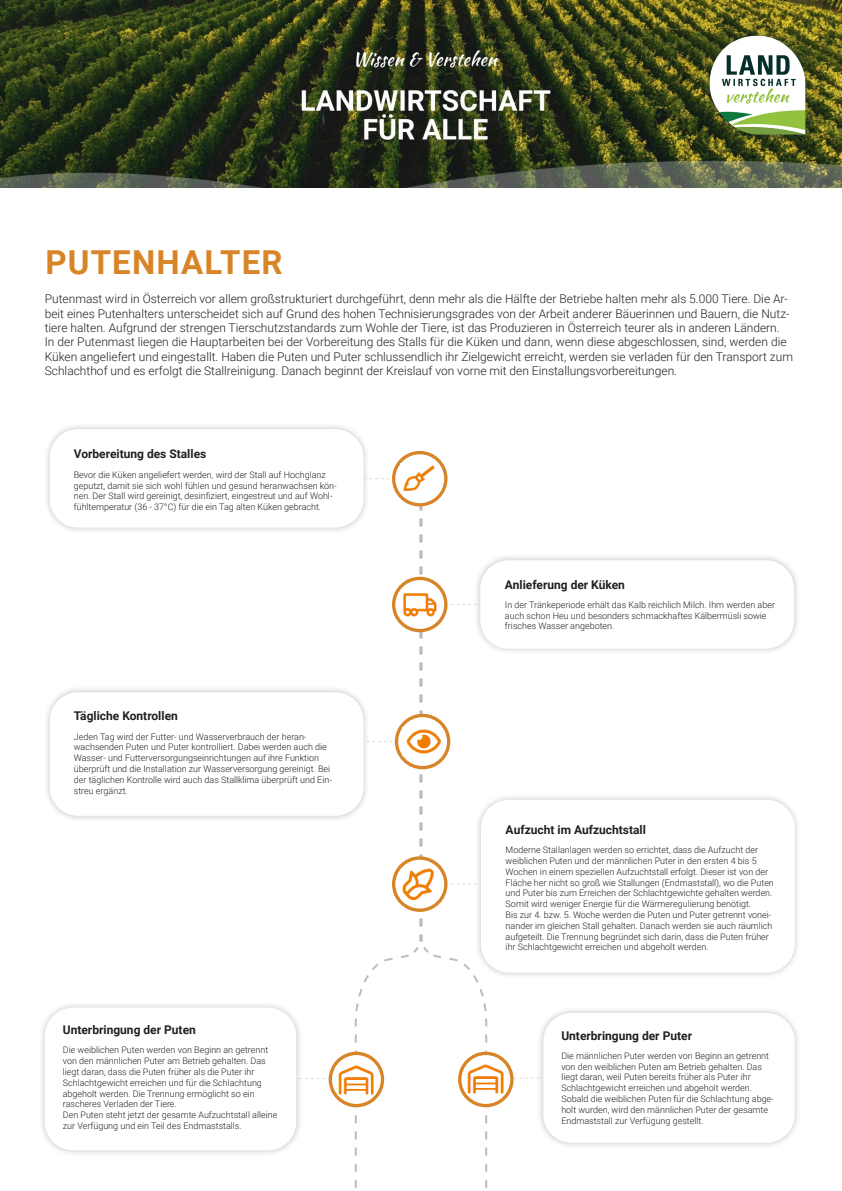
<style>
.page{position:relative;width:842px;height:1191px;background:#fff}
.page>*{position:absolute;margin:0;border:0;box-sizing:border-box;transform-origin:0 0}
.Fließtext{font:700 33px "Roboto";letter-spacing:.035em;color:#d88529}
.Fließtext-2{font:300 12px/14.4px "Roboto";color:#231f20}
.Überschrift_Abschnit{font:700 12px "Roboto";color:#231f20}
.Fließtext-3{font:300 9px/10.8px "Roboto";color:#231f20}
</style>
<div class="page">
<svg style="left:354px;top:504px;width:66px;height:684px"></svg>
<svg style="left:409px;top:944px;width:11px;height:12px"></svg>
<svg style="left:420px;top:504px;width:68px;height:684px"></svg>
<svg style="left:330px;top:1053px;width:52px;height:52px"></svg>
<div style="left:329px;top:1051px;width:55px;height:56px;border:3px solid #d88529;border-radius:50%"></div>
<div style="left:43px;top:422px;width:327px;height:112px;background:#231f20;opacity:.25"></div>
<div style="left:50px;top:429px;width:314px;height:98px;background:#fff;border-radius:28px"></div>
<div style="left:474px;top:553px;width:327px;height:102px;background:#231f20;opacity:.25"></div>
<div style="left:480px;top:560px;width:314px;height:89px;background:#fff;border-radius:28px"></div>
<div style="left:474px;top:793px;width:327px;height:186px;background:#231f20;opacity:.25"></div>
<div style="left:481px;top:799px;width:314px;height:173px;background:#fff;border-radius:28px"></div>
<svg style="left:305px;top:1078px;width:20px;height:1px"></svg>
<img style="left:0;top:0;width:842px;height:187px">
<img style="left:698px;top:24px;width:119px;height:121px">
<svg style="left:394px;top:452px;width:52px;height:53px"></svg>
<div style="left:392px;top:451px;width:55px;height:55px;border:3px solid #d88529;border-radius:50%"></div>
<svg style="left:364px;top:478px;width:26px;height:1px"></svg>
<img style="left:401px;top:464px;width:37px;height:29px">
<svg style="left:394px;top:578px;width:52px;height:52px"></svg>
<div style="left:392px;top:577px;width:55px;height:55px;border:3px solid #d88529;border-radius:50%"></div>
<svg style="left:451px;top:604px;width:26px;height:1px"></svg>
<img style="left:402px;top:590px;width:37px;height:27px">
<svg style="left:396px;top:715px;width:53px;height:52px"></svg>
<div style="left:395px;top:714px;width:55px;height:55px;border:3px solid #d88529;border-radius:50%"></div>
<div style="left:43px;top:685px;width:327px;height:137px;background:#231f20;opacity:.25"></div>
<div style="left:50px;top:692px;width:314px;height:124px;background:#fff;border-radius:28px"></div>
<svg style="left:366px;top:741px;width:26px;height:1px"></svg>
<img style="left:403px;top:728px;width:39px;height:27px">
<svg style="left:451px;top:883px;width:26px;height:1px"></svg>
<svg style="left:394px;top:858px;width:52px;height:52px"></svg>
<div style="left:392px;top:856px;width:55px;height:56px;border:3px solid #d88529;border-radius:50%"></div>
<svg style="left:405px;top:518px;width:29px;height:412px"></svg>
<img style="left:401px;top:868px;width:37px;height:32px">
<img style="left:338px;top:1065px;width:37px;height:29px">
<div style="left:38px;top:1001px;width:265px;height:155px;background:#231f20;opacity:.25"></div>
<div style="left:45px;top:1007px;width:251px;height:143px;background:#fff;border-radius:28px"></div>
<div style="left:537px;top:1006px;width:264px;height:143px;background:#231f20;opacity:.25"></div>
<div style="left:543px;top:1013px;width:252px;height:129px;background:#fff;border-radius:28px"></div>
<svg style="left:460px;top:1053px;width:52px;height:52px"></svg>
<div style="left:458px;top:1051px;width:56px;height:56px;border:3px solid #d88529;border-radius:50%"></div>
<img style="left:468px;top:1064px;width:37px;height:29px">
<p class="Fließtext" style="left:45px;top:239px;width:239px">PUTENHALTER</p>
<p class="Fließtext-2" style="left:45px;top:291px;width:746px">Putenmast wird in Österreich vor allem großstrukturiert durchgeführt, denn mehr als die Hälfte der Betriebe halten mehr als 5.000 Tiere. Die Ar&shy;beit eines Putenhalters unterscheidet sich auf Grund des hohen Technisierungsgrades von der Arbeit anderer Bäuerinnen und Bauern, die Nutz&shy;tiere halten. Aufgrund der strengen Tierschutzstandards zum Wohle der Tiere, ist das Produzieren in Österreich teurer als in anderen Ländern.</p>
<p class="Fließtext-2" style="left:45px;top:334px;width:750px">In der Putenmast liegen die Hauptarbeiten bei der Vorbereitung des Stalls für die Küken und dann, wenn diese abgeschlossen, sind, werden die<br>Küken angeliefert und eingestallt. Haben die Puten und Puter schlussendlich ihr Zielgewicht erreicht, werden sie verladen für den Transport zum<br>Schlachthof und es erfolgt die Stallreinigung. Danach beginnt der Kreislauf von vorne mit den Einstallungsvorbereitungen.</p>
<p class="Überschrift_Abschnit" style="left:74px;top:446px;width:134px">Vorbereitung des Stalles</p>
<p class="Fließtext-3" style="left:74px;top:469px;width:264px">Bevor die Küken angeliefert werden, wird der Stall auf Hochglanz geputzt, damit sie sich wohl fühlen und gesund heranwachsen kön&shy;nen. Der Stall wird gereinigt, desinfiziert, eingestreut und auf Wohl&shy;fühltemperatur (36 - 37°C) für die ein Tag alten Küken gebracht.</p>
<p class="Überschrift_Abschnit" style="left:74px;top:707px;width:106px">Tägliche Kontrollen</p>
<p class="Fließtext-3" style="left:74px;top:730px;width:260px">Jeden Tag wird der Futter- und Wasserverbrauch der heran&shy;wachsenden Puten und Puter kontrolliert. Dabei werden auch die Wasser- und Futterversorgungseinrichtungen auf ihre Funktion überprüft und die Installation zur Wasserversorgung gereinigt. Bei der täglichen Kontrolle wird auch das Stallklima überprüft und Ein&shy;streu ergänzt.</p>
<p class="Überschrift_Abschnit" style="left:63px;top:1021px;width:135px">Unterbringung der Puten</p>
<p class="Fließtext-3" style="left:63px;top:1044px;width:207px">Die weiblichen Puten werden von Beginn an getrennt von den männlichen Puter am Betrieb gehalten. Das liegt daran, dass die Puten früher als die Puter ihr Schlachtgewicht erreichen und für die Schlachtung abgeholt werden. Die Trennung ermöglicht so ein rascheres Verladen der Tiere.</p>
<p class="Fließtext-3" style="left:63px;top:1109px;width:216px">Den Puten steht jetzt der gesamte Aufzuchtstall alleine zur Verfügung und ein Teil des Endmaststalls.</p>
<p class="Überschrift_Abschnit" style="left:505px;top:576px;width:121px">Anlieferung der Küken</p>
<p class="Fließtext-3" style="left:505px;top:599px;width:272px">In der Tränkeperiode erhält das Kalb reichlich Milch. Ihm werden aber auch schon Heu und besonders schmackhaftes Kälbermüsli sowie frisches Wasser angeboten.</p>
<p class="Überschrift_Abschnit" style="left:506px;top:821px;width:142px">Aufzucht im Aufzuchtstall</p>
<p class="Fließtext-3" style="left:506px;top:844px;width:270px">Moderne Stallanlagen werden so errichtet, dass die Aufzucht der weiblichen Puten und der männlichen Puter in den ersten 4 bis 5<br>Wochen in einem speziellen Aufzuchtstall erfolgt. Dieser ist von der Fläche her nicht so groß wie Stallungen (Endmaststall), wo die Puten und Puter bis zum Erreichen der Schlachtgewichte gehalten werden.<br>Somit wird weniger Energie für die Wärmeregulierung benötigt.</p>
<p class="Fließtext-3" style="left:506px;top:909px;width:268px">Bis zur 4. bzw. 5. Woche werden die Puten und Puter getrennt vonei&shy;nander im gleichen Stall gehalten. Danach werden sie auch räumlich aufgeteilt. Die Trennung begründet sich darin, dass die Puten früher ihr Schlachtgewicht erreichen und abgeholt werden.</p>
<p class="Überschrift_Abschnit" style="left:561px;top:1026px;width:132px">Unterbringung der Puter</p>
<p class="Fließtext-3" style="left:561px;top:1050px;width:209px">Die männlichen Puter werden von Beginn an getrennt von den weiblichen Puten am Betrieb gehalten. Das liegt daran, weil Puten bereits früher als Puter ihr Schlachtgewicht erreichen und abgeholt werden.</p>
<p class="Fließtext-3" style="left:561px;top:1093px;width:214px">Sobald die weiblichen Puten für die Schlachtung abge&shy;holt wurden, wird den männlichen Puter der gesamte<br>Endmaststall zur Verfügung gestellt.</p>
</div>
